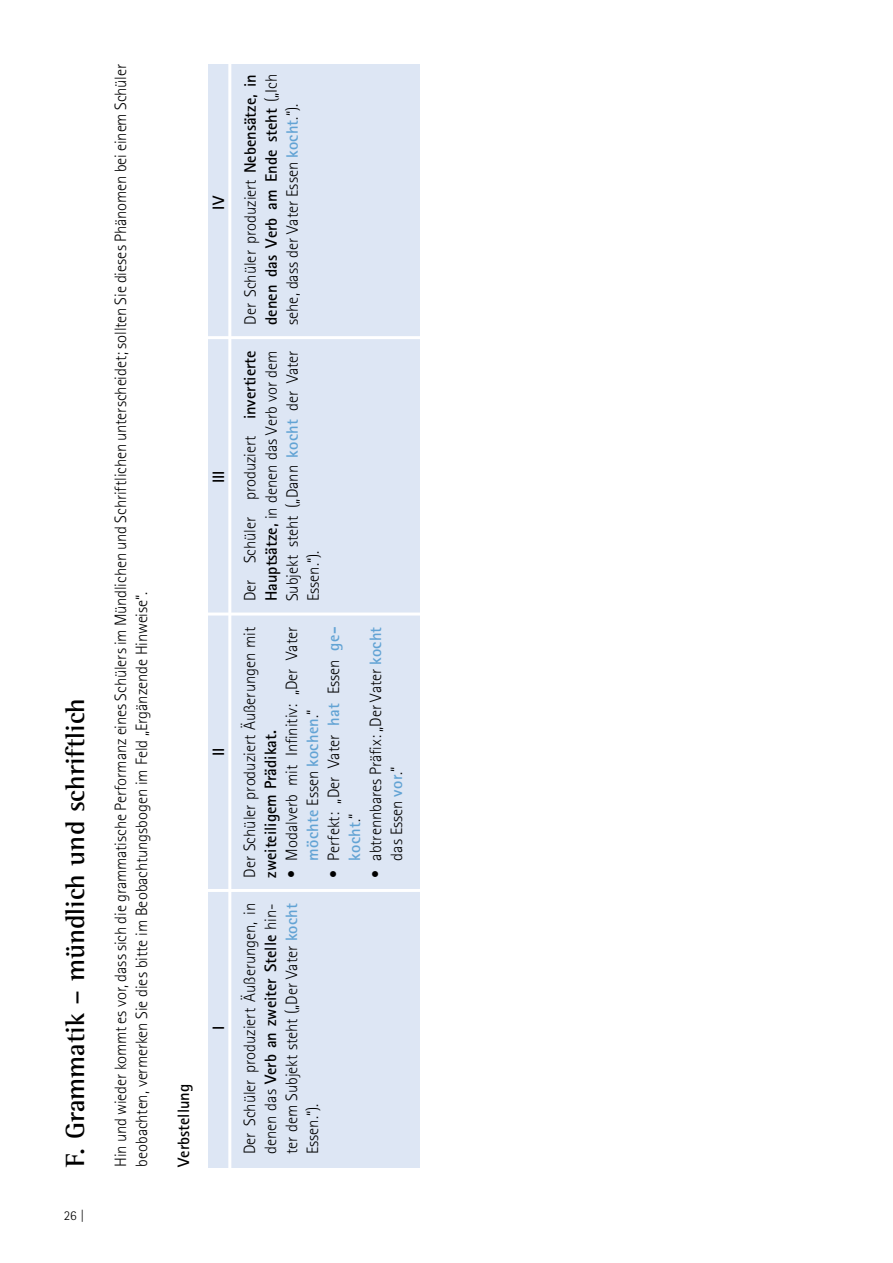
<style>
.page{position:relative;width:893px;height:1263px;background:#fff}
.page>*{position:absolute;margin:0;border:0;box-sizing:border-box;transform-origin:0 0}
.t1{font:700 27px "Rotis Semi Serif";color:#000}
.t2{font:300 16.5px/21px "Rotis Sans Serif";color:#000}
.t3{font:700 16.5px "Rotis Sans Serif";color:#000}
.t4{font:300 13.5px "Rotis Sans Serif";color:#000}
.s1{font-weight:700}
.s2{font-weight:700;color:#62a3d4}
</style>
<div class="page">
<div style="left:209px;top:64px;width:211px;height:1103px;background:#dde6f4"></div>
<hr style="left:228px;top:52px;width:3px;height:1126px;background:#fff">
<hr style="left:200px;top:889px;width:229px;height:3px;background:#fff">
<hr style="left:200px;top:612px;width:226px;height:3px;background:#fff">
<hr style="left:200px;top:336px;width:228px;height:3px;background:#fff">
<h1 class="t1" style="left:59px;top:1167px;width:470px;rotate:-90deg">F. Grammatik – mündlich und schriftlich</h1>
<p class="t4" style="left:64px;top:1208px;width:22px">26 |</p>
<p class="t2" style="left:110px;top:1167px;width:1104px;rotate:-90deg">Hin und wieder kommt es vor, dass sich die grammatische Performanz eines Schülers im Mündlichen und Schriftlichen unterscheidet; sollten Sie dieses Phänomen bei einem Schüler beobachten, vermerken Sie dies bitte im Beobachtungsbogen im Feld „Ergänzende Hinweise“.</p>
<p class="t3" style="left:173px;top:1167px;width:85px;rotate:-90deg">Verbstellung</p>
<p class="t2" style="left:203px;top:325px;width:252px;line-height:31.3px;text-align:center;rotate:-90deg"><span class="s1">IV<br></span>Der Schüler produziert <span class="s1">Nebensätze, in</span></p>
<p class="t2" style="left:261px;top:325px;width:252px;rotate:-90deg"><span class="s1">denen das Verb am Ende steht</span> („Ich sehe, dass der Vater Essen <span class="s2">kocht</span>.“).</p>
<p class="t2" style="left:203px;top:601px;width:252px;line-height:31.3px;text-align:center;rotate:-90deg"><span class="s1">III<br></span>Der Schüler produziert <span class="s1">invertierte</span></p>
<p class="t2" style="left:261px;top:601px;width:252px;text-align:justify;rotate:-90deg"><span class="s1">Hauptsätze,</span> in denen das Verb vor dem Subjekt steht („Dann <span class="s2">kocht</span> der Vater Essen.“).</p>
<p class="t3" style="left:208px;top:756px;width:10px;rotate:-90deg">II</p>
<p class="t3" style="left:208px;top:1030px;width:6px;rotate:-90deg">I</p>
<p class="t2" style="left:281px;top:861px;width:235px;text-indent:-17px;rotate:-90deg">• Modalverb mit Infinitiv: „Der Vater <span class="s2">möchte</span> Essen <span class="s2">kochen</span>.“</p>
<p class="t2" style="left:323px;top:861px;width:235px;text-indent:-17px;rotate:-90deg">• Perfekt: „Der Vater <span class="s2">hat</span> Essen <span class="s2">ge&shy;kocht</span>.“</p>
<p class="t2" style="left:365px;top:861px;width:235px;text-indent:-17px;rotate:-90deg">• abtrennbares Präfix: „Der Vater <span class="s2">kocht </span>das Essen <span class="s2">vor</span>.“</p>
<p class="t2" style="left:239px;top:878px;width:252px;rotate:-90deg">Der Schüler produziert Äußerungen mit</p>
<p class="t3" style="left:260px;top:878px;width:149px;rotate:-90deg">zweiteiligem Prädikat.</p>
<p class="t2" style="left:239px;top:1154px;width:252px;text-align:justify;rotate:-90deg">Der Schüler produziert Äußerungen, in denen das <span class="s1">Verb an zweiter Stelle</span> hin&shy;ter dem Subjekt steht („Der Vater <span class="s2">kocht </span>Essen.“).</p>
</div>
